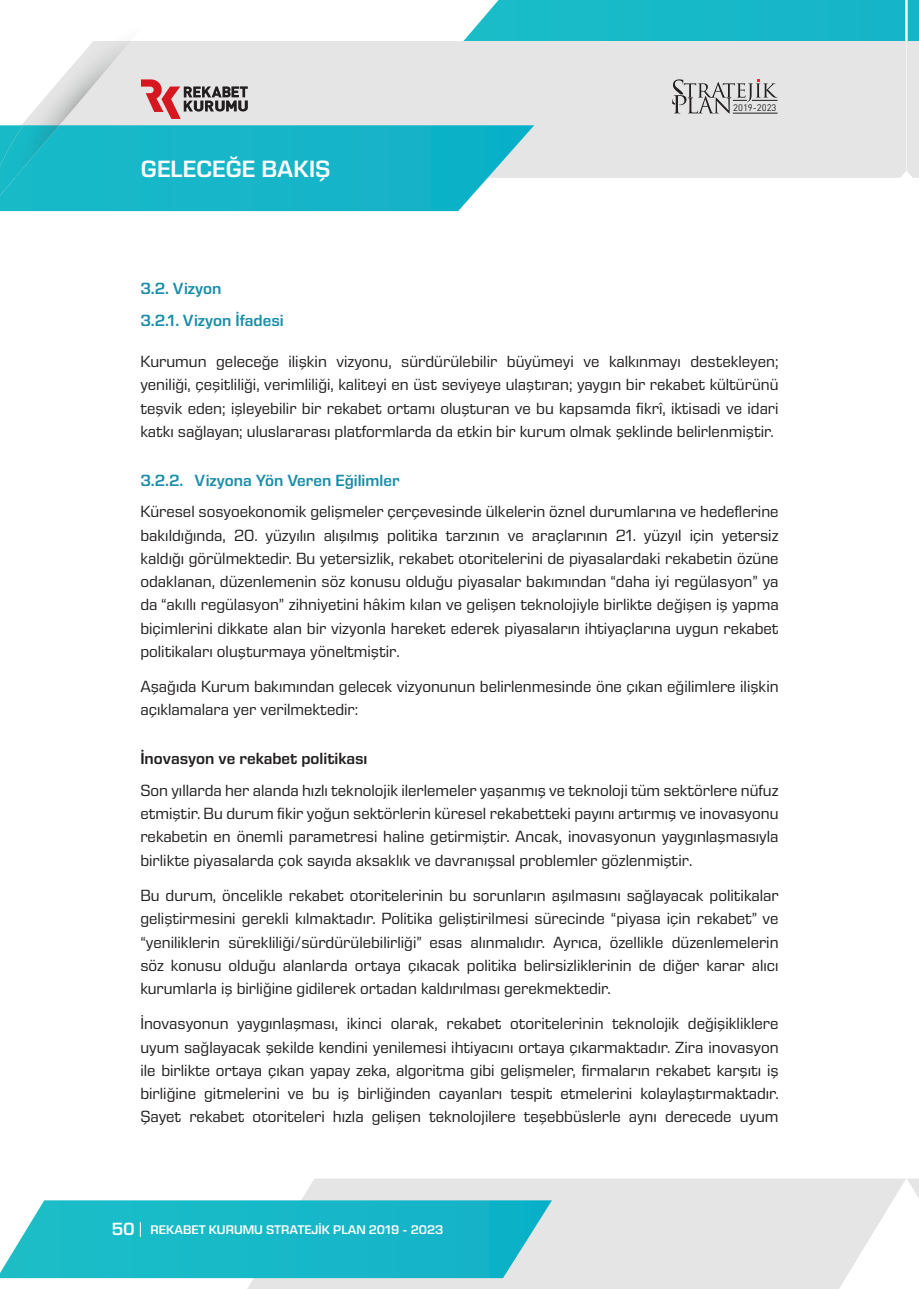
<style>
.page{position:relative;width:919px;height:1289px;background:#fff}
.page>*{position:absolute;margin:0;border:0;box-sizing:border-box;transform-origin:0 0}
.t1{font:600 24px "Eurostile Next LT Pro";color:#fff}
.t2{font:600 18px "Eurostile Next LT Pro";color:#fff}
.t3{font:16.5px/23.2px "Eurostile Next LT Pro";color:#231f20;text-align:justify}
.t4{font:600 16.5px/31.8px "Eurostile Next LT Pro";color:#1a8ea8}
.t5{font:600 12.75px "Eurostile Next LT Pro";color:#fff}
.t6{font:9.45px "DIN Pro";color:#231f20}
.s1{font-weight:600;color:#1a8ea8}
.s2{font-weight:600}
</style>
<div class="page">
<div style="left:463px;top:0;width:442px;height:41px;background:#17b9c8"></div>
<div style="left:22px;top:41px;width:884px;height:137px;background:#e5e5e5"></div>
<img style="left:0;top:125px;width:534px;height:86px">
<img style="left:131px;top:41px;width:29px;height:69px">
<img style="left:23px;top:41px;width:108px;height:84px">
<img style="left:0;top:125px;width:59px;height:71px">
<img style="left:907px;top:0;width:11px;height:41px">
<svg style="left:906px;top:41px;width:12px;height:137px;background:#e6e6e6"></svg>
<svg style="left:239px;top:1178px;width:667px;height:110px;background:#e5e7e6"></svg>
<svg style="left:907px;top:1178px;width:11px;height:18px"></svg>
<svg style="left:0;top:1200px;width:552px;height:77px;background:#29bccb"></svg>
<svg style="left:141px;top:79px;width:107px;height:40px;background:#bb9c9d"></svg>
<svg style="left:672px;top:79px;width:105px;height:35px;background:#bebdbd"></svg>
<p class="t1" style="left:141px;top:156px;width:191px">GELECEĞE BAKIŞ</p>
<p class="t6" style="left:733px;top:101px;width:45px">2019-2023</p>
<p class="t4" style="left:140px;top:273px;width:145px">3.2. Vizyon<br>3.2.1. Vizyon İfadesi</p>
<p class="t3" style="left:140px;top:350px;width:639px">Kurumun geleceğe ilişkin vizyonu, sürdürülebilir büyümeyi ve kalkınmayı destekleyen; yeniliği, çeşitliliği, verimliliği, kaliteyi en üst seviyeye ulaştıran; yaygın bir rekabet kültürünü teşvik eden; işleyebilir bir rekabet ortamı oluşturan ve bu kapsamda fikrî, iktisadi ve idari katkı sağlayan; uluslararası platformlarda da etkin bir kurum olmak şeklinde belirlenmiştir.</p>
<p class="t3" style="left:140px;top:464px;width:639px;line-height:31.8px"><span class="s1">3.2.2. Vizyona Yön Veren Eğilimler<br></span>Küresel sosyoekonomik gelişmeler çerçevesinde ülkelerin öznel durumlarına ve hedeflerine</p>
<p class="t3" style="left:140px;top:523px;width:639px">bakıldığında, 20. yüzyılın alışılmış politika tarzının ve araçlarının 21. yüzyıl için yetersiz kaldığı görülmektedir. Bu yetersizlik, rekabet otoritelerini de piyasalardaki rekabetin özüne odaklanan, düzenlemenin söz konusu olduğu piyasalar bakımından “daha iyi regülasyon” ya da “akıllı regülasyon” zihniyetini hâkim kılan ve gelişen teknolojiyle birlikte değişen iş yapma biçimlerini dikkate alan bir vizyonla hareket ederek piyasaların ihtiyaçlarına uygun rekabet politikaları oluşturmaya yöneltmiştir.</p>
<p class="t3" style="left:140px;top:675px;width:639px">Aşağıda Kurum bakımından gelecek vizyonunun belirlenmesinde öne çıkan eğilimlere ilişkin açıklamalara yer verilmektedir:</p>
<p class="t3" style="left:140px;top:742px;width:639px;line-height:31.8px"><span class="s2">İnovasyon ve rekabet politikası<br></span>Son yıllarda her alanda hızlı teknolojik ilerlemeler yaşanmış ve teknoloji tüm sektörlere nüfuz</p>
<p class="t3" style="left:140px;top:802px;width:639px">etmiştir. Bu durum fikir yoğun sektörlerin küresel rekabetteki payını artırmış ve inovasyonu rekabetin en önemli parametresi haline getirmiştir. Ancak, inovasyonun yaygınlaşmasıyla birlikte piyasalarda çok sayıda aksaklık ve davranışsal problemler gözlenmiştir.</p>
<p class="t3" style="left:140px;top:883px;width:639px">Bu durum, öncelikle rekabet otoritelerinin bu sorunların aşılmasını sağlayacak politikalar geliştirmesini gerekli kılmaktadır. Politika geliştirilmesi sürecinde “piyasa için rekabet” ve “yeniliklerin sürekliliği/sürdürülebilirliği” esas alınmalıdır. Ayrıca, özellikle düzenlemelerin söz konusu olduğu alanlarda ortaya çıkacak politika belirsizliklerinin de diğer karar alıcı kurumlarla iş birliğine gidilerek ortadan kaldırılması gerekmektedir.</p>
<p class="t3" style="left:140px;top:1012px;width:640px">İnovasyonun yaygınlaşması, ikinci olarak, rekabet otoritelerinin teknolojik değişikliklere uyum sağlayacak şekilde kendini yenilemesi ihtiyacını ortaya çıkarmaktadır. Zira inovasyon ile birlikte ortaya çıkan yapay zeka, algoritma gibi gelişmeler, firmaların rekabet karşıtı iş birliğine gitmelerini ve bu iş birliğinden cayanları tespit etmelerini kolaylaştırmaktadır.<br>Şayet rekabet otoriteleri hızla gelişen teknolojilere teşebbüslerle aynı derecede uyum</p>
<p class="t2" style="left:112px;top:1218px;width:25px">50</p>
<p class="t5" style="left:151px;top:1222px;width:294px">REKABET KURUMU STRATEJİK PLAN 2019 - 2023</p>
</div>
